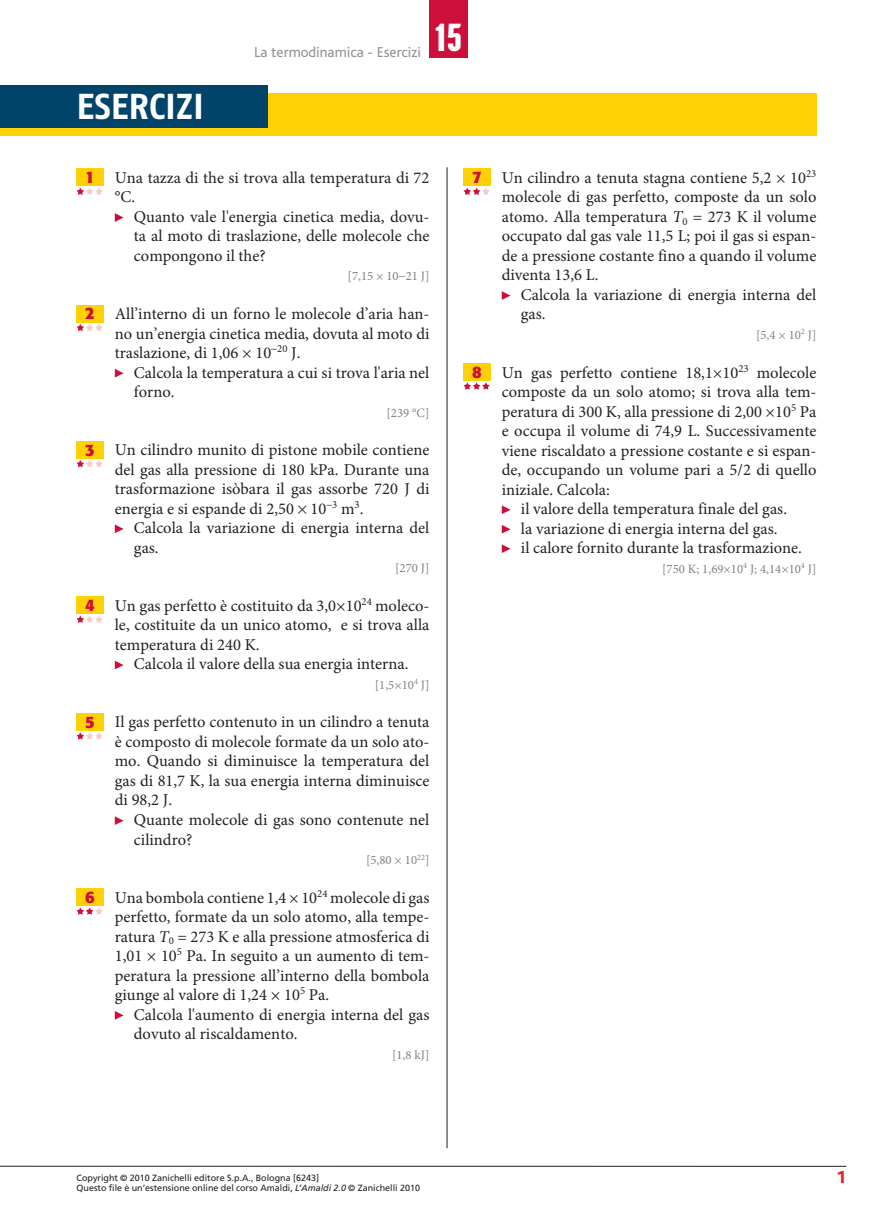
<style>
.page{position:relative;width:893px;height:1212px;background:#fff}
.page>*{position:absolute;margin:0;border:0;box-sizing:border-box;transform-origin:0 0}
.t1{font:700 36px "Fago No";color:#fff}
.t2{font:34.2px "Champion HTF Lightweight";color:#fff}
.t3{font:800 18px "Bliss";color:#ee1d23}
.t4{font:16.5px/19.5px "Minion Pro";color:#231f20;text-align:justify}
.t5{font:15px "Bliss";color:#939598}
.t6{font:12.75px "Minion Pro";color:#808285}
.t7{font:9px "Frutiger";color:#231f20}
.s1{font-family:"Formata";font-weight:700;color:#cd0f3b}
.s2{font-style:italic}
</style>
<div class="page">
<div style="left:429px;top:0;width:39px;height:57px;background:#cd0f3b"></div>
<hr style="left:0;top:1166px;width:846px;height:1px;background:#231f20">
<hr style="left:447px;top:167px;width:1px;height:981px;background:#231f20">
<div style="left:463px;top:169px;width:27px;height:17px;background:#fed105"></div>
<svg style="left:502px;top:291px;width:9px;height:9px"></svg>
<div style="left:463px;top:363px;width:27px;height:17px;background:#fed105"></div>
<svg style="left:502px;top:505px;width:9px;height:9px"></svg>
<svg style="left:502px;top:525px;width:9px;height:8px"></svg>
<svg style="left:502px;top:544px;width:9px;height:9px"></svg>
<svg style="left:463px;top:188px;width:27px;height:7px"></svg>
<svg style="left:463px;top:382px;width:27px;height:8px"></svg>
<div style="left:77px;top:169px;width:27px;height:17px;background:#fed105"></div>
<svg style="left:115px;top:213px;width:9px;height:9px"></svg>
<div style="left:77px;top:305px;width:27px;height:17px;background:#fed105"></div>
<svg style="left:115px;top:369px;width:9px;height:8px"></svg>
<div style="left:77px;top:441px;width:27px;height:17px;background:#fed105"></div>
<svg style="left:115px;top:524px;width:9px;height:9px"></svg>
<div style="left:77px;top:597px;width:27px;height:17px;background:#fed105"></div>
<svg style="left:115px;top:661px;width:9px;height:8px"></svg>
<div style="left:77px;top:713px;width:27px;height:17px;background:#fed105"></div>
<svg style="left:115px;top:816px;width:9px;height:9px"></svg>
<div style="left:77px;top:888px;width:27px;height:18px;background:#fed105"></div>
<svg style="left:115px;top:1011px;width:9px;height:9px"></svg>
<svg style="left:77px;top:188px;width:26px;height:7px"></svg>
<svg style="left:77px;top:324px;width:26px;height:7px"></svg>
<svg style="left:77px;top:460px;width:26px;height:7px"></svg>
<svg style="left:77px;top:616px;width:26px;height:7px"></svg>
<svg style="left:77px;top:732px;width:26px;height:7px"></svg>
<svg style="left:77px;top:907px;width:26px;height:8px"></svg>
<div style="left:0;top:94px;width:816px;height:42px;background:#fed105"></div>
<div style="left:0;top:85px;width:268px;height:43px;background:#00446a"></div>
<h1 class="t1" style="left:77px;top:85px;width:129px">ESERCIZI</h1>
<p class="t5" style="left:254px;top:43px;width:168px">La termodinamica - Esercizi</p>
<h2 class="t2" style="left:435px;top:15px;width:28px">15</h2>
<p class="t4" style="left:115px;top:169px;width:316px;text-indent:-30px"><span class="s1">1</span> Una tazza di the si trova alla temperatura di 72 °C.</p>
<p class="t4" style="left:134px;top:208px;width:297px">Quanto vale l'energia cinetica media, dovu&shy;ta al moto di traslazione, delle molecole che compongono il the?</p>
<p class="t6" style="left:348px;top:271px;width:83px">[7,15 × 10−21 J]</p>
<p class="t4" style="left:115px;top:305px;width:316px;text-indent:-30px"><span class="s1">2</span> All’interno di un forno le molecole d’aria han&shy;no un’energia cinetica media, dovuta al moto di traslazione, di 1,06 × 10−<sup>20</sup> J.</p>
<p class="t4" style="left:134px;top:364px;width:297px">Calcola la temperatura a cui si trova l'aria nel forno.</p>
<p class="t6" style="left:387px;top:407px;width:44px">[239 °C]</p>
<p class="t4" style="left:115px;top:442px;width:316px;text-indent:-30px"><span class="s1">3</span> Un cilindro munito di pistone mobile contiene del gas alla pressione di 180 kPa. Durante una trasformazione isòbara il gas assorbe 720 J di energia e si espande di 2,50 10−<sup>3</sup> m<sup>3</sup>.</p>
<p class="t4" style="left:134px;top:520px;width:297px">Calcola la variazione di energia interna del gas.</p>
<p class="t6" style="left:395px;top:563px;width:36px">[270 J]</p>
<p class="t4" style="left:115px;top:597px;width:316px;text-indent:-30px"><span class="s1">4</span> Un gas perfetto è costituito da 3,0×10<sup>24</sup> moleco&shy;le, costituite da un unico atomo, e si trova alla temperatura di 240 K.</p>
<p class="t4" style="left:134px;top:656px;width:276px">Calcola il valore della sua energia interna.</p>
<p class="t6" style="left:375px;top:680px;width:56px">[1,5×10<sup>4</sup> J]</p>
<p class="t4" style="left:115px;top:714px;width:316px;text-indent:-30px"><span class="s1">5</span> Il gas perfetto contenuto in un cilindro a tenuta è composto di molecole formate da un solo ato&shy;mo. Quando si diminuisce la temperatura del gas di 81,7 K, la sua energia interna diminuisce di 98,2 J.</p>
<p class="t4" style="left:134px;top:811px;width:297px">Quante molecole di gas sono contenute nel cilindro?</p>
<p class="t6" style="left:366px;top:855px;width:65px">[5,80 × 10<sup>22</sup>]</p>
<p class="t4" style="left:115px;top:889px;width:316px;text-indent:-30px"><span class="s1">6</span> Una bombola contiene 1,4 × 10<sup>24</sup> molecole di gas perfetto, formate da un solo atomo, alla tempe&shy;ratura <span class="s2">T</span><sub>0</sub> = 273 K e alla pressione atmosferica di 1,01 × 10<sup>5</sup> Pa. In seguito a un aumento di tem&shy;peratura la pressione all’interno della bombola giunge al valore di 1,24 × 10<sup>5</sup> Pa.</p>
<p class="t4" style="left:134px;top:1006px;width:297px">Calcola l'aumento di energia interna del gas dovuto al riscaldamento.</p>
<p class="t6" style="left:392px;top:1049px;width:39px">[1,8 kJ]</p>
<p class="t4" style="left:502px;top:169px;width:316px;text-indent:-30px"><span class="s1">7</span> Un cilindro a tenuta stagna contiene 5,2 × 10<sup>23 </sup>molecole di gas perfetto, composte da un solo atomo. Alla temperatura <span class="s2">T</span><sub>0</sub> = 273 K il volume occupato dal gas vale 11,5 L; poi il gas si espan&shy;de a pressione costante fino a quando il volume diventa 13,6 L.</p>
<p class="t4" style="left:521px;top:286px;width:297px">Calcola la variazione di energia interna del gas.</p>
<p class="t6" style="left:756px;top:330px;width:62px">[5,4 × 10<sup>2</sup> J]</p>
<p class="t4" style="left:472px;top:364px;width:346px"><span class="s1">8</span> Un gas perfetto contiene 18,1×10<sup>23</sup> molecole</p>
<p class="t4" style="left:502px;top:383px;width:316px">composte da un solo atomo; si trova alla tem-</p>
<p class="t4" style="left:502px;top:403px;width:316px">peratura di 300 K, alla pressione di 2,00 ×10<sup>5</sup> Pa</p>
<p class="t4" style="left:502px;top:422px;width:316px">e occupa il volume di 74,9 L. Successivamente</p>
<p class="t4" style="left:502px;top:442px;width:316px">viene riscaldato a pressione costante e si espan-</p>
<p class="t4" style="left:502px;top:461px;width:316px">de, occupando un volume pari a 5/2 di quello</p>
<p class="t4" style="left:502px;top:481px;width:110px">iniziale. Calcola:</p>
<p class="t4" style="left:521px;top:500px;width:268px">il valore della temperatura finale del gas.</p>
<p class="t4" style="left:521px;top:520px;width:258px">la variazione di energia interna del gas.</p>
<p class="t4" style="left:521px;top:539px;width:283px">il calore fornito durante la trasformazione.</p>
<p class="t6" style="left:662px;top:563px;width:156px">[750 K; 1,69×10<sup>4</sup> J; 4,14×10<sup>4</sup> J]</p>
<p class="t7" style="left:77px;top:1174px;width:244px">Copyright © 2010 Zanichelli editore S.p.A., Bologna [6243]</p>
<p class="t3" style="left:836px;top:1168px;width:12px">1</p>
<p class="t7" style="left:77px;top:1184px;width:345px">Questo file è un’estensione online del corso Amaldi, <span class="s2">L’Amaldi 2.0</span> © Zanichelli 2010</p>
</div>
